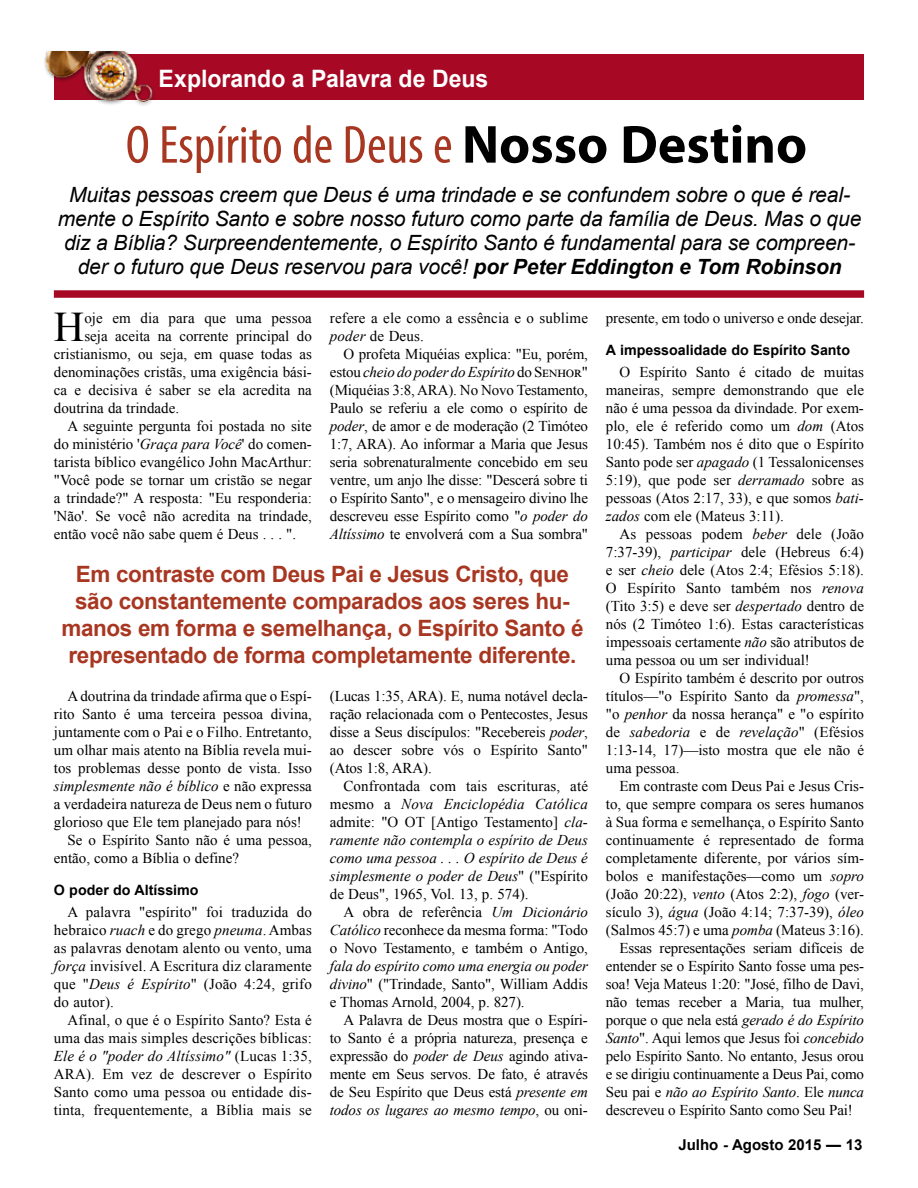
<style>
.page{position:relative;width:918px;height:1188px;background:#fff}
.page>*{position:absolute;margin:0;border:0;box-sizing:border-box;transform-origin:0 0}
.t1{font:condensed 54px "Myriad Pro";color:#a83722}
.t2{font:42.15px "Times New Roman";color:#000}
.t3{font:700 24px "Arial";color:#fff;scale:.96 1}
.t4{font:700 22.5px/27px "Arial";letter-spacing:-.015em;color:#a83722;text-align:center}
.t5{font:italic 21px/24px "Arial";letter-spacing:-.005em;color:#000101;text-align:center}
.t6{font:15px/18px "Times New Roman";color:#000;text-align:justify}
.t7{font:italic 15px/18px "Times New Roman";color:#000;text-align:justify}
.t8{font:700 15px "Arial";color:#000}
.t9{font:700 14.25px "Arial";color:#000}
.s1{font-weight:700;font-stretch:normal;color:#000}
.s2{font-weight:700;color:#000}
.s3{font-style:italic}
.s4{font-style:normal}
</style>
<div class="page">
<div style="left:54px;top:54px;width:810px;height:46px;background:#a70925"></div>
<img style="left:44px;top:51px;width:110px;height:55px">
<div style="left:54px;top:290px;width:810px;height:8px;background:#a70925"></div>
<h3 class="t3" style="left:159px;top:61px;width:345px">Explorando a Palavra de Deus</h3>
<h1 class="t1" style="left:126px;top:112px;width:683px">O Espírito de Deus e <span class="s1">Nosso Destino</span></h1>
<p class="t5" style="left:58px;top:183px;width:805px">Muitas pessoas creem que Deus é uma trindade e se confundem sobre o que é real&shy;mente o Espírito Santo e sobre nosso futuro como parte da família de Deus. Mas o que diz a Bíblia? Surpreendentemente, o Espírito Santo é fundamental para se compreen&shy;der o futuro que Deus reservou para você! <span class="s2">por Peter Eddington e Tom Robinson</span></p>
<h2 class="t2" style="left:54px;top:297px;width:32px">H</h2>
<p class="t6" style="left:84px;top:309px;width:229px">oje em dia para que uma pessoa</p>
<p class="t6" style="left:84px;top:327px;width:229px">seja aceita na corrente principal do</p>
<p class="t6" style="left:54px;top:345px;width:260px">cristianismo, ou seja, em quase todas as</p>
<p class="t6" style="left:54px;top:363px;width:260px">denominações cristãs, uma exigência bási-</p>
<p class="t6" style="left:54px;top:381px;width:260px">ca e decisiva é saber se ela acredita na</p>
<p class="t6" style="left:54px;top:399px;width:127px">doutrina da trindade.</p>
<p class="t6" style="left:67px;top:417px;width:246px">A seguinte pergunta foi postada no site</p>
<p class="t6" style="left:54px;top:435px;width:260px">do ministério '<span class="s3">Graça para Você</span>' do comen-</p>
<p class="t6" style="left:54px;top:453px;width:260px">tarista bíblico evangélico John MacArthur:</p>
<p class="t6" style="left:54px;top:471px;width:260px">"Você pode se tornar um cristão se negar</p>
<p class="t6" style="left:54px;top:489px;width:260px">a trindade?" A resposta: "Eu responderia:</p>
<p class="t6" style="left:54px;top:507px;width:260px">'Não'. Se você não acredita na trindade,</p>
<p class="t6" style="left:54px;top:525px;width:244px">então você não sabe quem é Deus . . . ".</p>
<p class="t6" style="left:330px;top:309px;width:260px">refere a ele como a essência e o sublime <span class="s3">poder</span> de Deus.</p>
<p class="t6" style="left:330px;top:345px;width:260px;text-indent:14px">O profeta Miquéias explica: "Eu, porém, estou <span class="s3">cheio do poder do Espírito</span> do Senhor" (Miquéias 3:8, ARA). No Novo Testamento, Paulo se referiu a ele como o espírito de <span class="s3">poder</span>, de amor e de moderação (2 Timóteo 1:7, ARA). Ao informar a Maria que Jesus seria sobrenaturalmente concebido em seu ventre, um anjo lhe disse: "Descerá sobre ti o Espírito Santo", e o mensageiro divino lhe descreveu esse Espírito como "<span class="s3">o poder do Altíssimo</span> te envolverá com a Sua sombra"</p>
<h3 class="t4" style="left:61px;top:561px;width:524px">Em contraste com Deus Pai e Jesus Cristo, que são constantemente comparados aos seres hu&shy;manos em forma e semelhança, o Espírito Santo é representado de forma completamente diferente.</h3>
<p class="t6" style="left:67px;top:687px;width:246px">A doutrina da trindade afirma que o Espí-</p>
<p class="t6" style="left:54px;top:705px;width:260px">rito Santo é uma terceira pessoa divina,</p>
<p class="t6" style="left:54px;top:723px;width:260px">juntamente com o Pai e o Filho. Entretanto,</p>
<p class="t6" style="left:54px;top:741px;width:260px">um olhar mais atento na Bíblia revela mui-</p>
<p class="t6" style="left:54px;top:759px;width:260px">tos problemas desse ponto de vista. Isso</p>
<p class="t7" style="left:54px;top:777px;width:260px">simplesmente não é bíblico <span class="s4">e não expressa</span></p>
<p class="t6" style="left:54px;top:795px;width:260px">a verdadeira natureza de Deus nem o futuro</p>
<p class="t6" style="left:54px;top:813px;width:250px">glorioso que Ele tem planejado para nós!</p>
<p class="t6" style="left:67px;top:831px;width:246px">Se o Espírito Santo não é uma pessoa,</p>
<p class="t6" style="left:54px;top:849px;width:187px">então, como a Bíblia o define?</p>
<p class="t9" style="left:54px;top:880px;width:146px">O poder do Altíssimo</p>
<p class="t6" style="left:54px;top:903px;width:260px;text-indent:14px">A palavra "espírito" foi traduzida do hebraico <span class="s3">ruach</span> e do grego <span class="s3">pneuma</span>. Ambas as palavras denotam alento ou vento, uma <span class="s3">força</span> invisível. A Escritura diz claramente que "<span class="s3">Deus é Espírito</span>" (João 4:24, grifo do autor).</p>
<p class="t6" style="left:54px;top:1011px;width:260px;text-indent:13px">Afinal, o que é o Espírito Santo? Esta é uma das mais simples descrições bíblicas:<br><span class="s3">Ele é o "poder do Altíssimo"</span> (Lucas 1:35, ARA). Em vez de descrever o Espírito Santo como uma pessoa ou entidade dis&shy;tinta, frequentemente, a Bíblia mais se</p>
<p class="t6" style="left:330px;top:687px;width:260px">(Lucas 1:35, ARA). E, numa notável decla&shy;ração relacionada com o Pentecostes, Jesus disse a Seus discípulos: "Recebereis <span class="s3">poder</span>, ao descer sobre vós o Espírito Santo" (Atos 1:8, ARA).</p>
<p class="t7" style="left:330px;top:777px;width:260px;text-indent:14px"><span class="s4">Confrontada com tais escrituras, até mesmo a</span> Nova Enciclopédia Católica <span class="s4">admite: "O OT [Antigo Testamento]</span> cla&shy;ramente não contempla o espírito de Deus como uma pessoa . . . O espírito de Deus é simplesmente o poder de Deus<span class="s4">" ("Espírito de Deus", 1965, Vol. 13, p. 574).</span></p>
<p class="t6" style="left:330px;top:903px;width:260px;text-indent:13px">A obra de referência <span class="s3">Um Dicionário Católico</span> reconhece da mesma forma: "Todo o Novo Testamento, e também o Antigo,</p>
<p class="t6" style="left:330px;top:957px;width:260px"><span class="s3">fala do espírito como uma energia ou poder divino</span>" ("Trindade, Santo", William Addis e Thomas Arnold, 2004, p. 827).</p>
<p class="t6" style="left:330px;top:1011px;width:260px;text-indent:13px">A Palavra de Deus mostra que o Espíri&shy;to Santo é a própria natureza, presença e expressão do <span class="s3">poder de Deus</span> agindo ativa&shy;mente em Seus servos. De fato, é através de Seu Espírito que Deus está <span class="s3">presente em todos os lugares ao mesmo tempo</span>, ou oni-</p>
<p class="t6" style="left:606px;top:309px;width:260px">presente, em todo o universo e onde desejar.</p>
<p class="t9" style="left:606px;top:340px;width:246px">A impessoalidade do Espírito Santo</p>
<p class="t6" style="left:606px;top:363px;width:260px;text-indent:14px">O Espírito Santo é citado de muitas maneiras, sempre demonstrando que ele não é uma pessoa da divindade. Por exem&shy;plo, ele é referido como um <span class="s3">dom</span> (Atos 10:45). Também nos é dito que o Espírito Santo pode ser <span class="s3">apagado</span> (1 Tessalonicenses 5:19), que pode ser <span class="s3">derramado</span> sobre as pessoas (Atos 2:17, 33), e que somos <span class="s3">bati&shy;zados</span> com ele (Mateus 3:11).</p>
<p class="t6" style="left:606px;top:525px;width:260px;text-indent:14px">As pessoas podem <span class="s3">beber</span> dele (João 7:37-39), <span class="s3">participar</span> dele (Hebreus 6:4) e ser <span class="s3">cheio</span> dele (Atos 2:4; Efésios 5:18).<br>O Espírito Santo também nos <span class="s3">renova </span>(Tito 3:5) e deve ser <span class="s3">despertado</span> dentro de nós (2 Timóteo 1:6). Estas características impessoais certamente <span class="s3">não</span> são atributos de uma pessoa ou um ser individual!</p>
<p class="t6" style="left:606px;top:669px;width:260px;text-indent:14px">O Espírito também é descrito por outros títulos—"o Espírito Santo da <span class="s3">promessa</span>", "o <span class="s3">penhor</span> da nossa herança" e "o espírito de <span class="s3">sabedoria</span> e de <span class="s3">revelação</span>" (Efésios 1:13-14, 17)—isto mostra que ele não é uma pessoa.</p>
<p class="t6" style="left:619px;top:777px;width:246px">Em contraste com Deus Pai e Jesus Cris-</p>
<p class="t6" style="left:606px;top:795px;width:260px">to, que sempre compara os seres humanos</p>
<p class="t6" style="left:606px;top:813px;width:260px">à Sua forma e semelhança, o Espírito Santo</p>
<p class="t6" style="left:606px;top:831px;width:260px">continuamente é representado de forma</p>
<p class="t6" style="left:606px;top:849px;width:260px">completamente diferente, por vários sím-</p>
<p class="t6" style="left:606px;top:867px;width:260px">bolos e manifestações—como um <span class="s3">sopro</span></p>
<p class="t6" style="left:606px;top:885px;width:260px">(João 20:22), <span class="s3">vento</span> (Atos 2:2), <span class="s3">fogo</span> (ver-</p>
<p class="t6" style="left:606px;top:903px;width:260px">sículo 3), <span class="s3">água</span> (João 4:14; 7:37-39), <span class="s3">óleo</span></p>
<p class="t6" style="left:606px;top:921px;width:260px">(Salmos 45:7) e uma <span class="s3">pomba</span> (Mateus 3:16).</p>
<p class="t6" style="left:619px;top:939px;width:246px">Essas representações seriam difíceis de</p>
<p class="t6" style="left:606px;top:957px;width:260px">entender se o Espírito Santo fosse uma pes-</p>
<p class="t6" style="left:606px;top:975px;width:260px">soa! Veja Mateus 1:20: "José, filho de Davi,</p>
<p class="t6" style="left:606px;top:993px;width:260px">não temas receber a Maria, tua mulher,</p>
<p class="t6" style="left:606px;top:1011px;width:260px">porque o que nela está <span class="s3">gerado é do Espírito</span></p>
<p class="t6" style="left:606px;top:1029px;width:260px"><span class="s3">Santo</span>". Aqui lemos que Jesus foi <span class="s3">concebido</span></p>
<p class="t6" style="left:606px;top:1047px;width:260px">pelo Espírito Santo. No entanto, Jesus orou</p>
<p class="t6" style="left:606px;top:1065px;width:260px">e se dirigiu continuamente a Deus Pai, como</p>
<p class="t7" style="left:606px;top:1083px;width:260px"><span class="s4">Seu pai e</span> não ao Espírito Santo<span class="s4">. Ele</span> nunca</p>
<p class="t6" style="left:606px;top:1101px;width:248px">descreveu o Espírito Santo como Seu Pai!</p>
<p class="t8" style="left:678px;top:1134px;width:186px">Julho - Agosto 2015 — 13</p>
</div>
